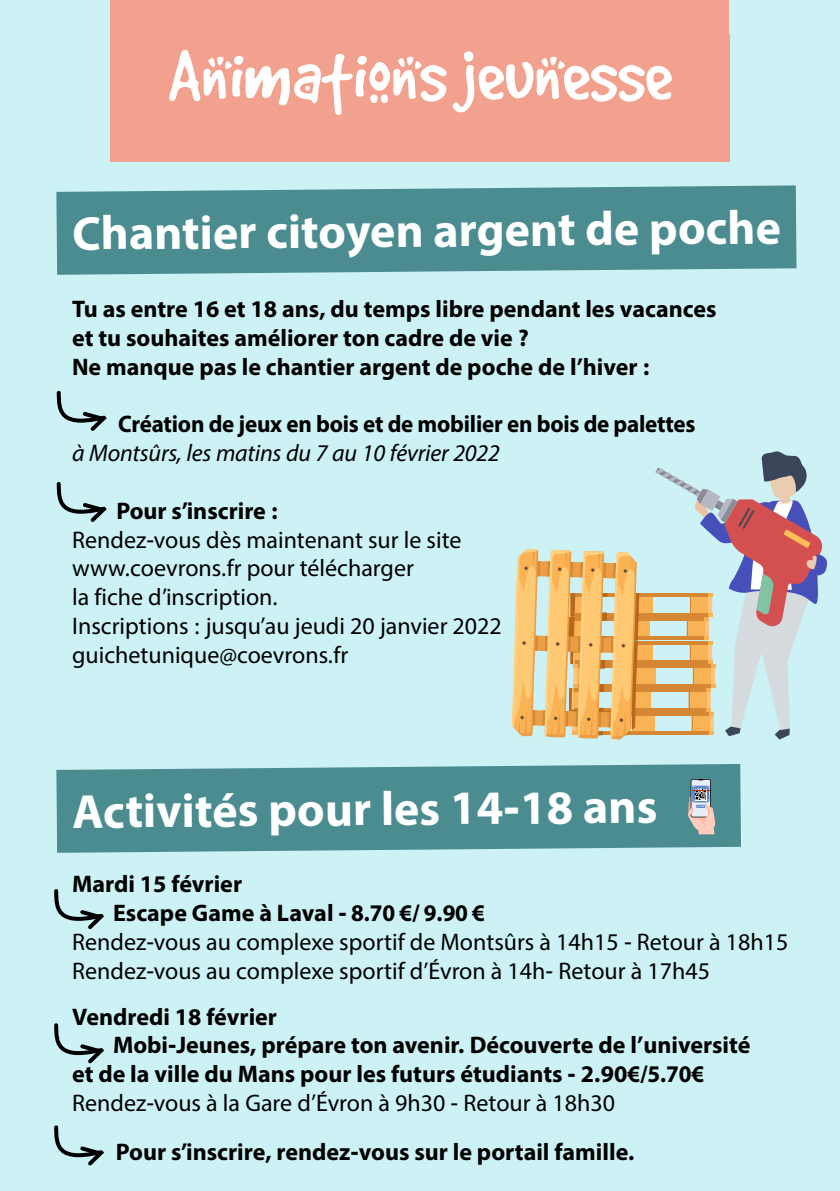
<style>
.page{position:relative;width:840px;height:1191px;background:#fff}
.page>*{position:absolute;margin:0;border:0;box-sizing:border-box;transform-origin:0 0}
.t1{font:80px "Good Dog Cool";color:#fff}
.t2{font:700 48px "Myriad Hebrew";letter-spacing:-.01em;color:#fff}
.t3{font:700 24px/28.8px "Myriad Hebrew";color:#000}
.t4{font:24px/28.8px "Myriad Hebrew";color:#000}
.t5{font:700 24px "Myriad Hebrew";color:#000;scale:.96 1}
.t6{font:italic 24px "Myriad Hebrew";letter-spacing:-.01em;color:#000}
.t7{font:700 2px "Montserrat";color:#fff}
</style>
<div class="page">
<div style="left:0;top:0;width:839px;height:1191px;background:#ccf2f5"></div>
<div style="left:111px;top:0;width:618px;height:161px;background:#f2a18f"></div>
<svg style="left:55px;top:389px;width:56px;height:45px;background:#adcdcf"></svg>
<svg style="left:56px;top:185px;width:740px;height:90px;background:#549497"></svg>
<svg style="left:55px;top:480px;width:56px;height:45px;background:#accdcf"></svg>
<svg style="left:56px;top:764px;width:684px;height:88px;background:#529295"></svg>
<svg style="left:52px;top:887px;width:56px;height:45px;background:#accdcf"></svg>
<svg style="left:52px;top:1021px;width:56px;height:46px;background:#adced0"></svg>
<svg style="left:687px;top:779px;width:28px;height:55px;background:#a8abaf"></svg>
<div style="left:631px;top:715px;width:22px;height:17px;background:#fab354"></div>
<hr style="left:571px;top:712px;width:142px;height:3px;background:#d68733">
<hr style="left:571px;top:731px;width:142px;height:4px;background:#d68733">
<div style="left:628px;top:692px;width:22px;height:16px;background:#fab354"></div>
<hr style="left:568px;top:688px;width:142px;height:4px;background:#d68733">
<hr style="left:568px;top:708px;width:142px;height:3px;background:#d68733">
<div style="left:632px;top:668px;width:23px;height:16px;background:#fab354"></div>
<hr style="left:573px;top:664px;width:141px;height:4px;background:#d68733">
<hr style="left:573px;top:684px;width:141px;height:4px;background:#d68733">
<div style="left:629px;top:644px;width:23px;height:16px;background:#fab354"></div>
<svg style="left:639px;top:640px;width:15px;height:4px"></svg>
<hr style="left:570px;top:660px;width:141px;height:4px;background:#d68733">
<div style="left:626px;top:621px;width:22px;height:16px;background:#fab354"></div>
<hr style="left:567px;top:617px;width:141px;height:4px;background:#d68733">
<hr style="left:567px;top:636px;width:141px;height:4px;background:#d68733">
<div style="left:630px;top:597px;width:22px;height:16px;background:#fab354"></div>
<hr style="left:570px;top:593px;width:141px;height:4px;background:#d68733">
<svg style="left:639px;top:612px;width:15px;height:4px"></svg>
<svg style="left:511px;top:549px;width:128px;height:190px;background:#ebc27d"></svg>
<svg style="left:654px;top:451px;width:173px;height:288px;background:#c6c6c4"></svg>
<svg style="left:52px;top:1123px;width:56px;height:46px;background:#adced0"></svg>
<h1 class="t1" style="left:168px;top:34px;width:505px">Animations jeunesse</h1>
<h2 class="t2" style="left:72px;top:204px;width:710px">Chantier citoyen argent de poche</h2>
<p class="t3" style="left:72px;top:296px;width:645px">Tu as entre 16 et 18 ans, du temps libre pendant les vacances et tu souhaites améliorer ton cadre de vie ?<br>Ne manque pas le chantier argent de poche de l’hiver :</p>
<p class="t5" style="left:118px;top:411px;width:602px">Création de jeux en bois et de mobilier en bois de palettes</p>
<p class="t6" style="left:72px;top:440px;width:429px">à Montsûrs, les matins du 7 au 10 février 2022</p>
<p class="t3" style="left:116px;top:498px;width:164px">Pour s’inscrire :</p>
<p class="t4" style="left:72px;top:526px;width:431px">Rendez-vous dès maintenant sur le site www.coevrons.fr pour télécharger<br>la fiche d’inscription.<br>Inscriptions : jusqu’au jeudi 20 janvier 2022 guichetunique@coevrons.fr</p>
<h2 class="t2" style="left:72px;top:782px;width:587px">Activités pour les 14-18 ans</h2>
<p class="t3" style="left:113px;top:871px;width:373px;text-indent:-41px">Mardi 15 février<br>Escape Game à Laval - 8.70 €/ 9.90 €</p>
<p class="t4" style="left:72px;top:929px;width:717px">Rendez-vous au complexe sportif de Montsûrs à 14h15 - Retour à 18h15<br>Rendez-vous au complexe sportif d’Évron à 14h- Retour à 17h45</p>
<p class="t3" style="left:72px;top:1003px;width:206px">Vendredi 18 février</p>
<p class="t3" style="left:113px;top:1032px;width:638px">Mobi-Jeunes, prépare ton avenir. Découverte de l’université</p>
<p class="t3" style="left:72px;top:1061px;width:633px">et de la ville du Mans pour les futurs étudiants - 2.90€/5.70€</p>
<p class="t4" style="left:72px;top:1090px;width:544px">Rendez-vous à la Gare d’Évron à 9h30 - Retour à 18h30</p>
<p class="t3" style="left:116px;top:1138px;width:520px">Pour s’inscrire, rendez-vous sur le portail famille.</p>
<p class="t7" style="left:697px;top:805px;width:8px">SC AN</p>
</div>
